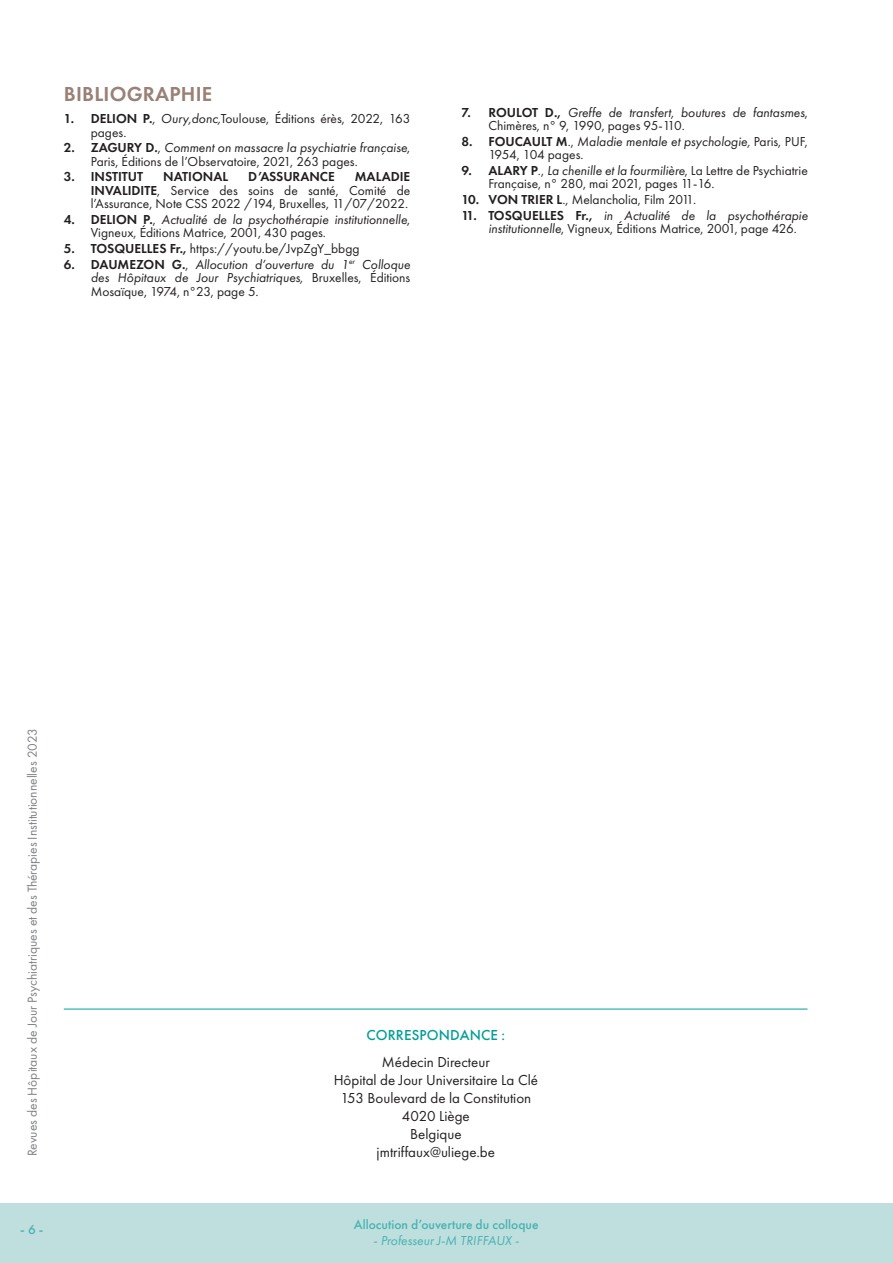
<style>
.page{position:relative;width:893px;height:1263px;background:#fff}
.page>*{position:absolute;margin:0;border:0;box-sizing:border-box;transform-origin:0 0}
.Titre_1{font:600 21px "Futura PT";letter-spacing:.01em;color:#998176}
.t1{font:15px "Futura PT";color:#231f20}
.t2{font:500 15px "Futura PT";letter-spacing:.01em;color:#009d96}
.t3{font:italic 13.5px/13.5px "Futura PT";color:#231f20}
.t4{font:13.5px/13.5px "Futura PT";color:#231f20}
.t5{font:13.5px "Futura PT";color:#808285}
.t6{font:500 13.5px "Futura PT";color:#47b3b0}
.t7{font:600 13.5px "Futura PT";color:#231f20}
.t8{font:italic 13.5px "Futura PT";color:#47b3b0}
.s1{font-weight:600}
.s2{font-style:italic}
.s3{font-weight:600;font-style:normal}
.s4{font-style:normal}
</style>
<div class="page">
<div style="left:0;top:1203px;width:893px;height:60px;background:#bfdfde"></div>
<hr style="left:64px;top:1009px;width:743px;height:1px;background:#009d96">
<p class="Titre_1" style="left:64px;top:81px;width:150px">BIBLIOGRAPHIE</p>
<p class="t4" style="left:91px;top:112px;width:321px;text-indent:-27px"><span class="s1">1. DELION P.</span>, <span class="s2">Oury,donc,</span>Toulouse, Éditions érès, 2022, 163 pages.</p>
<p class="t4" style="left:91px;top:141px;width:321px;text-indent:-27px"><span class="s1">2. ZAGURY D.</span>, <span class="s2">Comment on massacre la psychiatrie française</span>,<br>Paris, Éditions de l’Observatoire, 2021, 263 pages.</p>
<p class="t7" style="left:64px;top:168px;width:81px">3. INSTITUT</p>
<p class="t7" style="left:163px;top:168px;width:67px">NATIONAL</p>
<p class="t7" style="left:248px;top:168px;width:88px">D’ASSURANCE</p>
<p class="t4" style="left:91px;top:170px;width:321px;text-align:justify;text-indent:264px"><span class="s1">MALADIE INVALIDITE</span>, Service des soins de santé, Comité de l’Assurance, Note CSS 2022 /194, Bruxelles, 11/07/2022.</p>
<p class="t3" style="left:91px;top:213px;width:321px;text-indent:-27px"><span class="s3">4. DELION P.</span><span class="s4">,</span> Actualité de la psychothérapie institutionnelle<span class="s4">,<br>Vigneux, Éditions Matrice, 2001, 430 pages.</span></p>
<p class="t4" style="left:64px;top:242px;width:297px"><span class="s1">5. TOSQUELLES Fr.,</span> https://youtu.be/JvpZgY_bbgg</p>
<p class="t3" style="left:91px;top:257px;width:321px;text-align:justify;text-indent:-27px"><span class="s3">6. DAUMEZON G.</span><span class="s4">,</span> Allocution d’ouverture du 1<sup>er</sup> Colloque des Hôpitaux de Jour Psychiatriques, <span class="s4">Bruxelles, Éditions Mosaïque, 1974, n°23, page 5.</span></p>
<p class="t3" style="left:488px;top:105px;width:321px;text-indent:-27px"><span class="s3">7. ROULOT D.,</span> Greffe de transfert, boutures de fantasmes<span class="s4">,<br>Chimères, n° 9, 1990, pages 95-110.</span></p>
<p class="t3" style="left:488px;top:134px;width:321px;text-indent:-27px"><span class="s3">8. FOUCAULT M</span><span class="s4">.,</span> Maladie mentale et psychologie, <span class="s4">Paris, PUF,<br>1954, 104 pages.</span></p>
<p class="t4" style="left:488px;top:164px;width:321px;text-indent:-27px"><span class="s1">9. ALARY P</span>., <span class="s2">La chenille et la fourmilière</span>, La Lettre de Psychiatrie<br>Française, n° 280, mai 2021, pages 11-16.</p>
<p class="t4" style="left:461px;top:193px;width:236px"><span class="s1">10. VON TRIER L</span>., Melancholia, Film 2011.</p>
<p class="t3" style="left:488px;top:208px;width:321px;text-indent:-27px"><span class="s3">11. TOSQUELLES Fr.,</span> in Actualité de la psychothérapie institutionnelle<span class="s4">, Vigneux, Éditions Matrice, 2001, page 426.</span></p>
<p class="t5" style="left:24px;top:1156px;width:429px;rotate:-90deg">Revues des Hôpitaux de Jour Psychiatriques et des Thérapies Institutionnelles 2023</p>
<p class="t6" style="left:20px;top:1222px;width:25px">- 6 -</p>
<p class="t2" style="left:367px;top:1026px;width:140px">CORRESPONDANCE :</p>
<p class="t1" style="left:382px;top:1053px;width:109px">Médecin Directeur</p>
<p class="t1" style="left:334px;top:1071px;width:206px">Hôpital de Jour Universitaire La Clé</p>
<p class="t1" style="left:340px;top:1089px;width:192px">153 Boulevard de la Constitution</p>
<p class="t1" style="left:402px;top:1107px;width:70px">4020 Liège</p>
<p class="t1" style="left:410px;top:1125px;width:53px">Belgique</p>
<p class="t1" style="left:377px;top:1143px;width:120px">jmtriffaux@uliege.be</p>
<p class="t6" style="left:354px;top:1216px;width:186px">Allocution d’ouverture du colloque</p>
<p class="t8" style="left:373px;top:1233px;width:147px">- Professeur J-M TRIFFAUX -</p>
</div>
